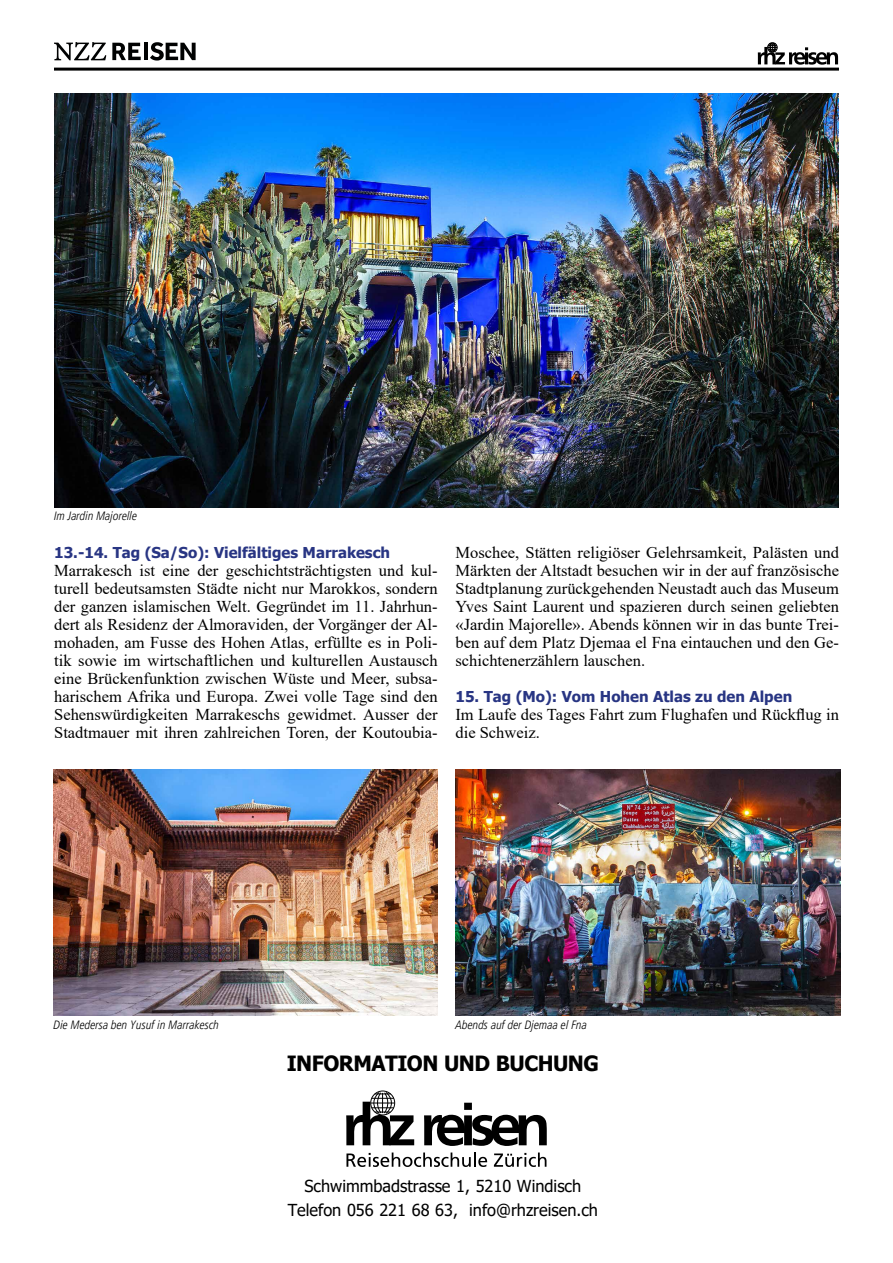
<style>
.page{position:relative;width:893px;height:1263px;background:#fff}
.page>*{position:absolute;margin:0;border:0;box-sizing:border-box;transform-origin:0 0}
.t1{font:700 21px "Tahoma";letter-spacing:-.025em;color:#000}
.t2{font:16.5px/18px "Times New Roman";color:#000;text-align:justify}
.t3{font:16.5px/23.7px "Tahoma";color:#000;text-align:center}
.t4{font:700 15px "Tahoma";color:#283583}
.t5{font:italic 300 condensed 12px "Frutiger LT Pro";color:#000}
</style>
<div class="page">
<hr style="left:54px;top:68px;width:785px;height:3px;background:#000">
<svg style="left:54px;top:43px;width:52px;height:17px"></svg>
<svg style="left:112px;top:43px;width:29px;height:17px"></svg>
<hr style="left:144px;top:43px;width:4px;height:17px;background:#010202">
<svg style="left:150px;top:43px;width:46px;height:18px"></svg>
<svg style="left:758px;top:43px;width:80px;height:22px"></svg>
<svg style="left:424px;top:1103px;width:123px;height:43px"></svg>
<svg style="left:346px;top:1152px;width:141px;height:15px"></svg>
<svg style="left:494px;top:1152px;width:52px;height:15px"></svg>
<div style="left:370px;top:1091px;width:25px;height:24px;border:1px solid #000;border-radius:50%"></div>
<svg style="left:346px;top:1092px;width:68px;height:53px"></svg>
<img style="left:54px;top:94px;width:785px;height:413px">
<img style="left:54px;top:770px;width:384px;height:246px">
<img style="left:456px;top:770px;width:385px;height:246px">
<p class="t5" style="left:54px;top:509px;width:85px">Im Jardin Majorelle</p>
<p class="t4" style="left:54px;top:542px;width:337px">13.-14. Tag (Sa/So): Vielfältiges Marrakesch</p>
<p class="t2" style="left:54px;top:561px;width:385px">Marrakesch ist eine der geschichtsträchtigsten und kul&shy;turell bedeutsamsten Städte nicht nur Marokkos, sondern der ganzen islamischen Welt. Gegründet im 11. Jahrhun&shy;dert als Residenz der Almoraviden, der Vorgänger der Al&shy;mohaden, am Fusse des Hohen Atlas, erfüllte es in Poli&shy;tik sowie im wirtschaftlichen und kulturellen Austausch eine Brückenfunktion zwischen Wüste und Meer, subsa&shy;harischem Afrika und Europa. Zwei volle Tage sind den Sehenswürdigkeiten Marrakeschs gewidmet. Ausser der Stadtmauer mit ihren zahlreichen Toren, der Koutoubia-</p>
<p class="t2" style="left:455px;top:543px;width:385px">Moschee, Stätten religiöser Gelehrsamkeit, Palästen und Märkten der Altstadt besuchen wir in der auf französische Stadtplanung zurückgehenden Neustadt auch das Museum Yves Saint Laurent und spazieren durch seinen geliebten «Jardin Majorelle». Abends können wir in das bunte Trei&shy;ben auf dem Platz Djemaa el Fna eintauchen und den Ge&shy;schichtenerzählern lauschen.</p>
<p class="t4" style="left:455px;top:686px;width:338px">15. Tag (Mo): Vom Hohen Atlas zu den Alpen</p>
<p class="t2" style="left:455px;top:705px;width:385px">Im Laufe des Tages Fahrt zum Flughafen und Rückflug in die Schweiz.</p>
<p class="t5" style="left:54px;top:1018px;width:167px">Die Medersa ben Yusuf in Marrakesch</p>
<p class="t5" style="left:455px;top:1018px;width:133px">Abends auf der Djemaa el Fna</p>
<p class="t1" style="left:287px;top:1048px;width:314px">INFORMATION UND BUCHUNG</p>
<p class="t3" style="left:288px;top:1175px;width:312px">Schwimmbadstrasse 1, 5210 Windisch<br>Telefon 056 221 68 63, info@rhzreisen.ch</p>
</div>
